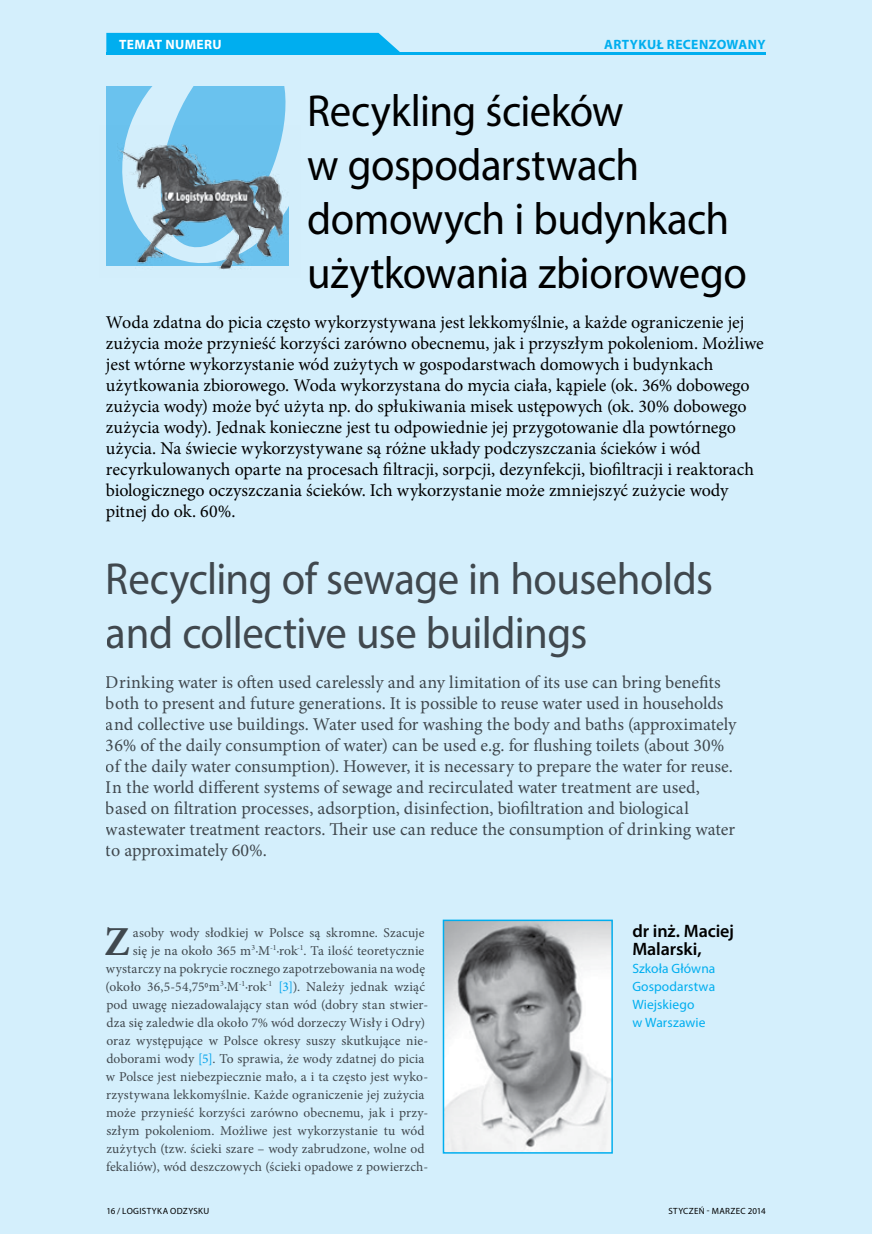
<style>
.page{position:relative;width:872px;height:1234px;background:#fff}
.page>*{position:absolute;margin:0;border:0;box-sizing:border-box;transform-origin:0 0}
.t1{font:45px/54px "Myriad Pro";letter-spacing:-.01em;color:#000;scale:.95 1}
.t2{font:45px/54px "Myriad Pro";letter-spacing:-.01em;color:#4d4d4f;scale:.95 1}
.t3{font:700 41.25px "Minion Pro";color:#4d4d4f}
.t4{font:18px/21px "Minion Pro";color:#000}
.t5{font:18px/21px "Minion Pro";letter-spacing:-.005em;color:#4d4d4f}
.t6{font:600 18px/18px "Myriad Pro";letter-spacing:-.005em;color:#000}
.t7{font:13.5px/18px "Minion Pro";letter-spacing:.01em;color:#4d4d4f;text-align:right}
.t8{font:13.5px/18px "Myriad Pro";letter-spacing:.005em;color:#00aeef}
.t9{font:700 13.5px "Myriad Pro";letter-spacing:.025em;color:#00aeef}
.t10{font:700 13.5px "Myriad Pro";letter-spacing:.03em;color:#fff}
.t11{font:9px "Myriad Pro";letter-spacing:.04em;color:#000}
.s1{font-family:"Myriad Pro";font-stretch:condensed}
.s2{color:#00aeef}
</style>
<div class="page">
<div style="left:0;top:0;width:872px;height:1233px;background:#d4effc"></div>
<div style="left:106px;top:33px;width:294px;height:19px;background:#00aeef"></div>
<hr style="left:106px;top:52px;width:659px;height:2px;background:#00aeef">
<img style="left:446px;top:922px;width:164px;height:228px">
<div style="left:443px;top:919px;width:170px;height:234px;border:2px solid #00aeef"></div>
<svg style="left:109px;top:86px;width:177px;height:39px"></svg>
<img style="left:106px;top:125px;width:183px;height:145px">
<p class="t10" style="left:119px;top:35px;width:102px">TEMAT NUMERU</p>
<p class="t9" style="left:604px;top:35px;width:163px">ARTYKUŁ RECENZOWANY</p>
<h1 class="t1" style="left:307px;top:83px;width:464px">Recykling ścieków<br>w gospodarstwach domowych i budynkach użytkowania zbiorowego</h1>
<p class="t4" style="left:106px;top:311px;width:659px">Woda zdatna do picia często wykorzystywana jest lekkomyślnie, a każde ograniczenie jej zużycia może przynieść korzyści zarówno obecnemu, jak i przyszłym pokoleniom. Możliwe jest wtórne wykorzystanie wód zużytych w gospodarstwach domowych i budynkach użytkowania zbiorowego. Woda wykorzystana do mycia ciała, kąpiele (ok. 36% dobowego zużycia wody) może być użyta np. do spłukiwania misek ustępowych (ok. 30% dobowego zużycia wody). Jednak konieczne jest tu odpowiednie jej przygotowanie dla powtórnego użycia. Na świecie wykorzystywane są różne układy podczyszczania ścieków i wód recyrkulowanych oparte na procesach filtracji, sorpcji, dezynfekcji, biofiltracji i reaktorach biologicznego oczyszczania ścieków. Ich wykorzystanie może zmniejszyć zużycie wody pitnej do ok. 60%.</p>
<h1 class="t2" style="left:106px;top:551px;width:640px">Recycling of sewage in households and collective use buildings</h1>
<p class="t5" style="left:106px;top:671px;width:632px">Drinking water is often used carelessly and any limitation of its use can bring benefits both to present and future generations. It is possible to reuse water used in households and collective use buildings. Water used for washing the body and baths (approximately 36% of the daily consumption of water) can be used e.g. for flushing toilets (about 30% of the daily water consumption). However, it is necessary to prepare the water for reuse.<br>In the world different systems of sewage and recirculated water treatment are used, based on filtration processes, adsorption, disinfection, biofiltration and biological wastewater treatment reactors. Their use can reduce the consumption of drinking water to approximately 60%.</p>
<h2 class="t3" style="left:105px;top:912px;width:27px">Z</h2>
<p class="t7" style="left:106px;top:923px;width:324px">asoby wody słodkiej w Polsce są skromne. Szacuje<br>się je na około 365 m<sup>3</sup>∙M<sup>-1</sup>·rok<sup>-1</sup>. Ta ilość teoretycznie wystarczy na pokrycie rocznego zapotrzebowania na wodę (około 36,5-54,75<span class="s1">o</span>m<sup>3</sup>∙M<sup>-1</sup>·rok<sup>-1</sup> <span class="s2">[3]</span>). Należy jednak wziąć pod uwagę niezadowalający stan wód (dobry stan stwier&shy;dza się zaledwie dla około 7% wód dorzeczy Wisły i Odry) oraz występujące w Polsce okresy suszy skutkujące nie&shy;doborami wody <span class="s2">[5]</span>. To sprawia, że wody zdatnej do picia w Polsce jest niebezpiecznie mało, a i ta często jest wyko&shy;rzystywana lekkomyślnie. Każde ograniczenie jej zużycia może przynieść korzyści zarówno obecnemu, jak i przy&shy;szłym pokoleniom. Możliwe jest wykorzystanie tu wód zużytych (tzw. ścieki szare – wody zabrudzone, wolne od fekaliów), wód deszczowych (ścieki opadowe z powierzch-</p>
<p class="t6" style="left:632px;top:921px;width:103px">dr inż. Maciej<br>Malarski,</p>
<p class="t8" style="left:632px;top:958px;width:85px">Szkoła Główna<br>Gospodarstwa<br>Wiejskiego<br>w Warszawie</p>
<p class="t11" style="left:106px;top:1204px;width:103px">16 / Logistyka Odzysku</p>
<p class="t11" style="left:668px;top:1204px;width:99px">STYCZEŃ - MARZEC 2014</p>
</div>
